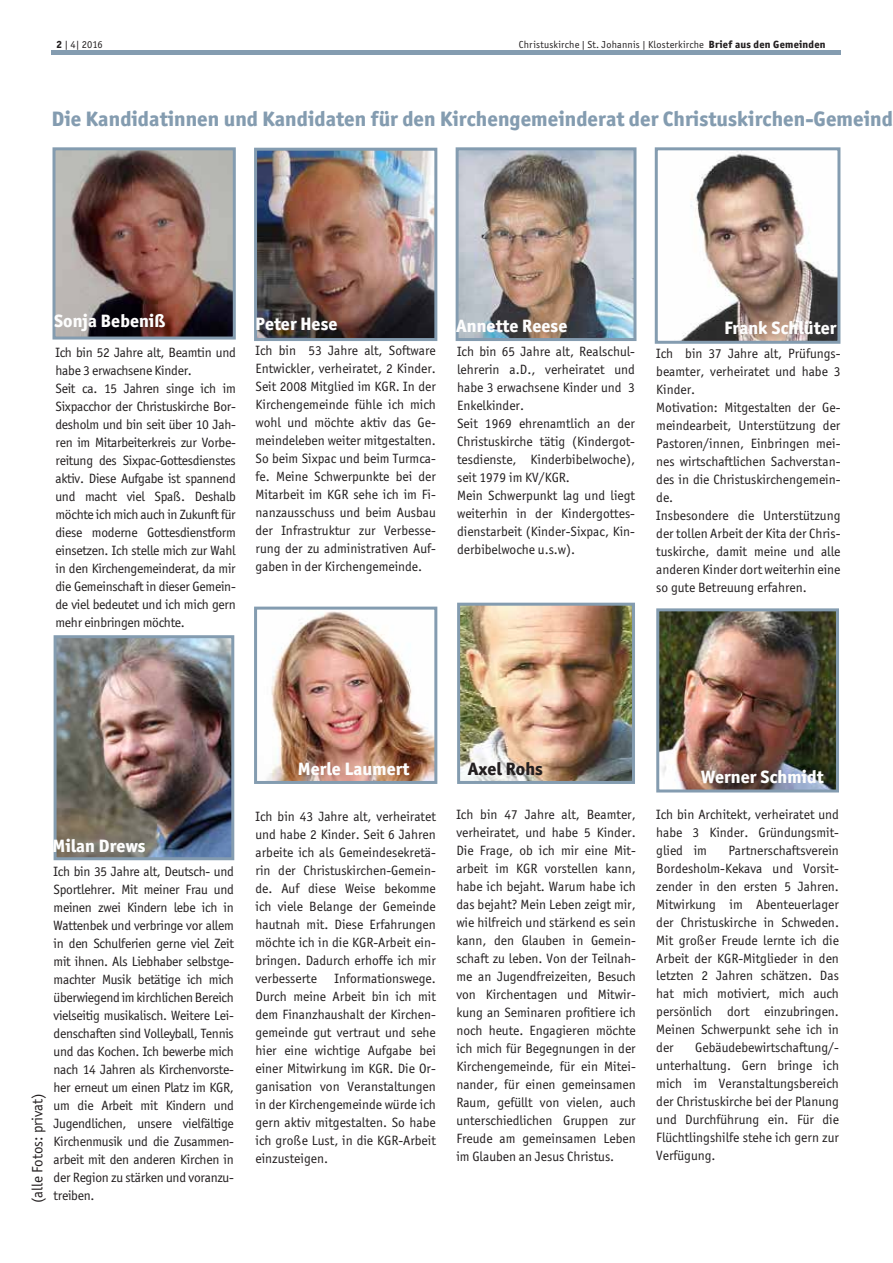
<style>
.page{position:relative;width:893px;height:1263px;background:#fff}
.page>*{position:absolute;margin:0;border:0;box-sizing:border-box;transform-origin:0 0}
.t1{font:800 21px "Officina San ITC";color:#849cb0}
.t2{font:800 18px "Officina San ITC";color:#fdfdfd}
.t3{font:800 18px "Officina San ITC";color:#231f20}
.t4{font:15px "Officina San ITC";color:#231f20}
.t5{font:13.5px/18px "Officina San ITC";color:#231f20;text-align:justify}
.t6{font:13.5px/18px "Officina San ITC";letter-spacing:-.02em;color:#231f20}
.t7{font:10.5px "Officina San ITC";color:#231f20}
.t8{font:10.2px "Officina San ITC";letter-spacing:.02em;color:#231f20}
.s1{font-weight:800}
.s2{font-weight:800;font-size:10.5px}
</style>
<div class="page">
<img style="left:258px;top:152px;width:175px;height:185px">
<div style="left:254px;top:148px;width:183px;height:193px;border:3px solid #849cb0"></div>
<img style="left:56px;top:151px;width:176px;height:185px">
<div style="left:52px;top:147px;width:184px;height:193px;border:3px solid #849cb0"></div>
<img style="left:58px;top:639px;width:172px;height:217px">
<div style="left:54px;top:635px;width:180px;height:225px;border:3px solid #849cb0"></div>
<img style="left:267px;top:611px;width:166px;height:169px">
<div style="left:254px;top:607px;width:183px;height:177px;border:3px solid #849cb0"></div>
<img style="left:460px;top:151px;width:172px;height:186px">
<div style="left:456px;top:147px;width:180px;height:194px;border:3px solid #849cb0"></div>
<img style="left:461px;top:607px;width:170px;height:173px">
<div style="left:457px;top:603px;width:178px;height:181px;border:3px solid #849cb0"></div>
<img style="left:681px;top:151px;width:155px;height:189px">
<div style="left:655px;top:147px;width:185px;height:197px;border:3px solid #849cb0"></div>
<img style="left:660px;top:612px;width:175px;height:176px">
<div style="left:656px;top:608px;width:183px;height:184px;border:3px solid #849cb0"></div>
<div style="left:51px;top:50px;width:789px;height:5px;background:#849cb0"></div>
<p class="t7" style="left:57px;top:39px;width:48px"><span class="s1">2</span> | 4| 2016</p>
<p class="t8" style="left:519px;top:39px;width:308px">Christuskirche | St. Johannis | Klosterkirche <span class="s2">Brief aus den Gemeinden</span></p>
<h1 class="t1" style="left:52px;top:106px;width:843px">Die Kandidatinnen und Kandidaten für den Kirchengemeinderat der Christuskirchen-Gemeind</h1>
<h2 class="t2" style="left:54px;top:310px;width:113px">Sonja Bebeniß</h2>
<h2 class="t2" style="left:256px;top:312px;width:84px">Peter Hese</h2>
<p class="t6" style="left:56px;top:343px;width:182px">Ich bin 52 Jahre alt, Beamtin und habe 3 erwachsene Kinder.<br>Seit ca. 15 Jahren singe ich im<br>Sixpacchor der Christuskirche Bor&shy;desholm und bin seit über 10 Jah&shy;ren im Mitarbeiterkreis zur Vorbe&shy;reitung des Sixpac-Gottesdienstes aktiv. Diese Aufgabe ist spannend und macht viel Spaß. Deshalb möchte ich mich auch in Zukunft für diese moderne Gottesdienstform einsetzen. Ich stelle mich zur Wahl in den Kirchengemeinderat, da mir die Gemeinschaft in dieser Gemein&shy;de viel bedeutet und ich mich gern mehr einbringen möchte.</p>
<p class="t5" style="left:256px;top:341px;width:182px">Ich bin 53 Jahre alt, Software Entwickler, verheiratet, 2 Kinder.<br>Seit 2008 Mitglied im KGR. In der Kirchengemeinde fühle ich mich wohl und möchte aktiv das Ge&shy;meindeleben weiter mitgestalten.<br>So beim Sixpac und beim Turmca&shy;fe. Meine Schwerpunkte bei der Mitarbeit im KGR sehe ich im Fi&shy;nanzausschuss und beim Ausbau der Infrastruktur zur Verbesse&shy;rung der zu administrativen Auf&shy;gaben in der Kirchengemeinde.</p>
<h2 class="t2" style="left:456px;top:314px;width:113px">Annette Reese</h2>
<p class="t5" style="left:457px;top:342px;width:179px;text-align:left">Ich bin 65 Jahre alt, Realschul&shy;lehrerin a.D., verheiratet und habe 3 erwachsene Kinder und 3<br>Enkelkinder.<br>Seit 1969 ehrenamtlich an der<br>Christuskirche tätig (Kindergot&shy;tesdienste, Kinderbibelwoche), seit 1979 im KV/KGR.<br>Mein Schwerpunkt lag und liegt weiterhin in der Kindergottes&shy;dienstarbeit (Kinder-Sixpac, Kin&shy;derbibelwoche u.s.w).</p>
<h2 class="t2" style="left:724px;top:317px;width:114px">Frank Schlüter</h2>
<p class="t5" style="left:656px;top:344px;width:186px;text-align:left">Ich bin 37 Jahre alt, Prüfungs&shy;beamter, verheiratet und habe 3<br>Kinder.<br>Motivation: Mitgestalten der Ge&shy;meindearbeit, Unterstützung der<br>Pastoren/innen, Einbringen mei&shy;nes wirtschaftlichen Sachverstan&shy;des in die Christuskirchengemein&shy;de.<br>Insbesondere die Unterstützung der tollen Arbeit der Kita der Chris&shy;tuskirche, damit meine und alle anderen Kinder dort weiterhin eine so gute Betreuung erfahren.</p>
<h2 class="t2" style="left:52px;top:835px;width:95px">Milan Drews</h2>
<p class="t5" style="left:54px;top:862px;width:182px">Ich bin 35 Jahre alt, Deutsch- und Sportlehrer. Mit meiner Frau und meinen zwei Kindern lebe ich in Wattenbek und verbringe vor allem in den Schulferien gerne viel Zeit mit ihnen. Als Liebhaber selbstge&shy;machter Musik betätige ich mich überwiegend im kirchlichen Bereich vielseitig musikalisch. Weitere Lei&shy;denschaften sind Volleyball, Tennis und das Kochen. Ich bewerbe mich nach 14 Jahren als Kirchenvorste&shy;her erneut um einen Platz im KGR, um die Arbeit mit Kindern und Jugendlichen, unsere vielfältige Kirchenmusik und die Zusammen&shy;arbeit mit den anderen Kirchen in der Region zu stärken und voranzu&shy;treiben.</p>
<p class="t4" style="left:29px;top:1203px;width:112px;rotate:-90deg">(alle Fotos: privat)</p>
<h2 class="t2" style="left:298px;top:757px;width:113px">Merle Laumert</h2>
<p class="t5" style="left:256px;top:807px;width:182px">Ich bin 43 Jahre alt, verheiratet und habe 2 Kinder. Seit 6 Jahren arbeite ich als Gemeindesekretä&shy;rin der Christuskirchen-Gemein&shy;de. Auf diese Weise bekomme ich viele Belange der Gemeinde hautnah mit. Diese Erfahrungen möchte ich in die KGR-Arbeit ein&shy;bringen. Dadurch erhoffe ich mir verbesserte</p>
<p class="t5" style="left:256px;top:969px;width:182px;text-indent:79px">Informationswege.<br>Durch meine Arbeit bin ich mit dem Finanzhaushalt der Kirchen&shy;gemeinde gut vertraut und sehe hier eine wichtige Aufgabe bei einer Mitwirkung im KGR. Die Or&shy;ganisation von Veranstaltungen in der Kirchengemeinde würde ich gern aktiv mitgestalten. So habe ich große Lust, in die KGR-Arbeit einzusteigen.</p>
<h2 class="t3" style="left:468px;top:757px;width:77px">Axel Rohs</h2>
<p class="t5" style="left:456px;top:805px;width:181px">Ich bin 47 Jahre alt, Beamter, verheiratet, und habe 5 Kinder.<br>Die Frage, ob ich mir eine Mit&shy;arbeit im KGR vorstellen kann, habe ich bejaht. Warum habe ich das bejaht? Mein Leben zeigt mir, wie hilfreich und stärkend es sein kann, den Glauben in Gemein&shy;schaft zu leben. Von der Teilnah&shy;me an Jugendfreizeiten, Besuch von Kirchentagen und Mitwir&shy;kung an Seminaren profitiere ich noch heute. Engagieren möchte ich mich für Begegnungen in der Kirchengemeinde, für ein Mitei&shy;nander, für einen gemeinsamen Raum, gefüllt von vielen, auch unterschiedlichen Gruppen zur Freude am gemeinsamen Leben im Glauben an Jesus Christus.</p>
<h2 class="t2" style="left:701px;top:765px;width:124px">Werner Schmidt</h2>
<p class="t5" style="left:656px;top:805px;width:184px">Ich bin Architekt, verheiratet und habe 3 Kinder. Gründungsmit&shy;glied im</p>
<p class="t5" style="left:656px;top:841px;width:184px;text-indent:72px">Partnerschaftsverein Bordesholm-Kekava und Vorsit&shy;zender in den ersten 5 Jahren.<br>Mitwirkung im Abenteuerlager der Christuskirche in Schweden.<br>Mit großer Freude lernte ich die Arbeit der KGR-Mitglieder in den letzten 2 Jahren schätzen. Das hat mich motiviert, mich auch persönlich dort einzubringen.<br>Meinen Schwerpunkt sehe ich in der</p>
<p class="t5" style="left:656px;top:1039px;width:184px;text-indent:39px">Gebäudebewirtschaftung/- unterhaltung. Gern bringe ich mich im Veranstaltungsbereich der Christuskirche bei der Planung und Durchführung ein. Für die Flüchtlingshilfe stehe ich gern zur Verfügung.</p>
</div>
